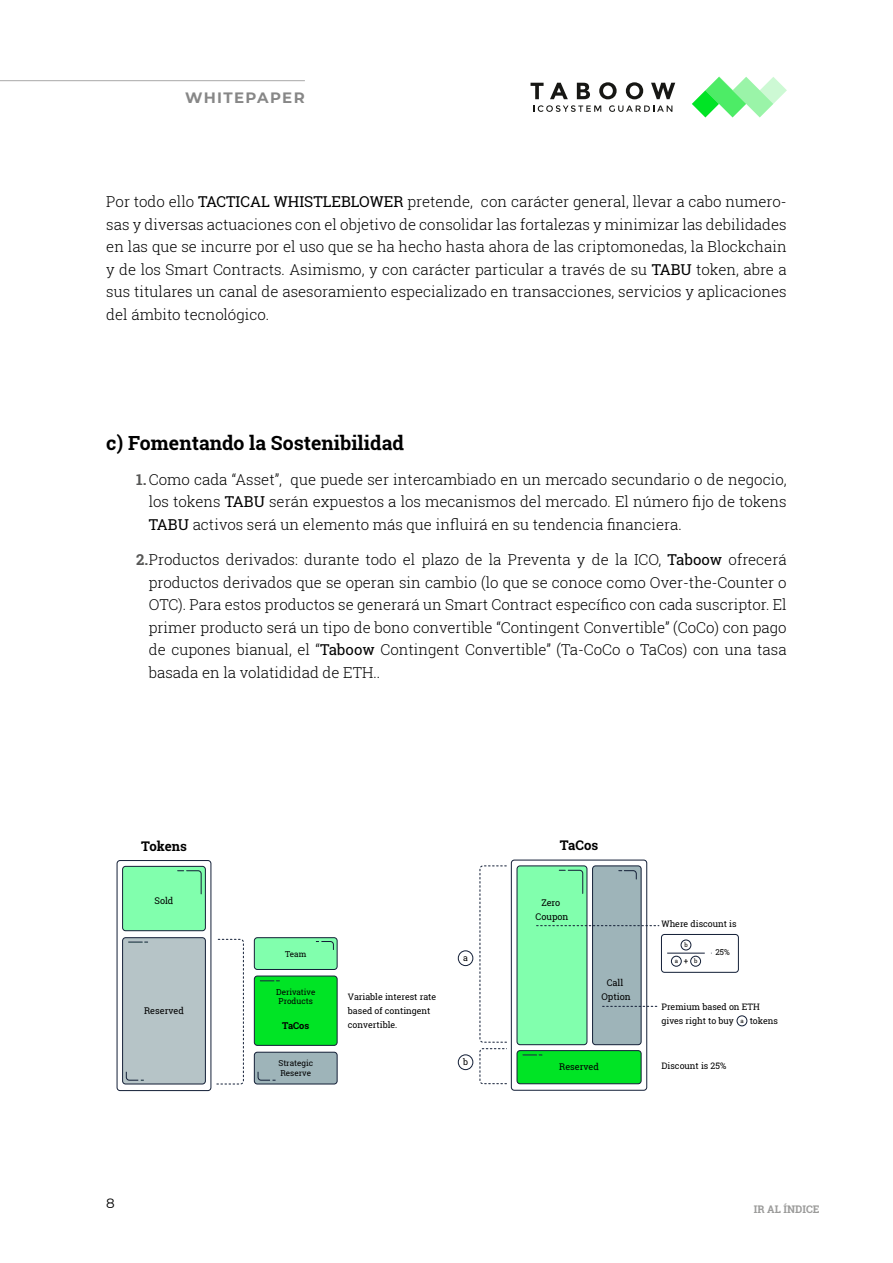
<style>
.page{position:relative;width:893px;height:1263px;background:#fff}
.page>*{position:absolute;margin:0;border:0;box-sizing:border-box;transform-origin:0 0}
.t1{font:700 19.5px "Roboto Slab";color:#000}
.t2{font:300 15px/22.5px "Roboto Slab";color:#000;text-align:justify}
.t3{font:700 15px "Montserrat";letter-spacing:.09em;color:#878787}
.t4{font:13.5px "Montserrat";color:#000}
.t5{font:700 13.35px "Roboto Slab";color:#000}
.t6{font:700 10.5px "Roboto Slab";color:#9b9b9a}
.t7{font:700 9.45px "Roboto Slab";color:#000}
.t8{font:9.3px/14.1px "Roboto Slab";color:#000;text-align:center}
.t9{font:8.85px/14.1px "Roboto Slab";color:#000}
.t10{font:8.25px/9.9px "Roboto Slab";color:#000;text-align:center}
.t11{font:8.1px "Roboto Slab";color:#000}
.t12{font:6px "Roboto Slab";color:#000}
.s1{font-weight:400}
.s2{font-weight:700;color:#575756}
.s3{font-size:8.1px}
.s4{font-size:6px}
</style>
<div class="page">
<hr style="left:0;top:80px;width:305px;height:1px;background:#b3b2b2">
<svg style="left:692px;top:77px;width:95px;height:40px"></svg>
<svg style="left:533px;top:105px;width:68px;height:7px"></svg>
<svg style="left:609px;top:105px;width:63px;height:7px"></svg>
<svg style="left:530px;top:83px;width:14px;height:16px"></svg>
<svg style="left:550px;top:83px;width:18px;height:16px"></svg>
<svg style="left:577px;top:83px;width:13px;height:16px"></svg>
<svg style="left:599px;top:82px;width:18px;height:17px"></svg>
<svg style="left:626px;top:82px;width:17px;height:17px"></svg>
<svg style="left:651px;top:83px;width:24px;height:16px"></svg>
<div style="left:511px;top:860px;width:136px;height:231px;border:1px solid #131f37;border-radius:3px"></div>
<svg style="left:479px;top:865px;width:28px;height:219px"></svg>
<div style="left:517px;top:1050px;width:124px;height:34px;background:#00e425;border-radius:3px"></div>
<div style="left:517px;top:1050px;width:124px;height:34px;border:1px solid #131f37;border-radius:3px"></div>
<div style="left:458px;top:1054px;width:15px;height:16px;border:1px solid #131f37;border-radius:50%"></div>
<div style="left:458px;top:950px;width:15px;height:16px;border:1px solid #131f37;border-radius:50%"></div>
<div style="left:681px;top:940px;width:10px;height:10px;border:1px solid #131f37;border-radius:50%"></div>
<hr style="left:667px;top:953px;width:38px;height:1px;background:#131f37">
<div style="left:661px;top:934px;width:78px;height:39px;border:1px solid #131f37;border-radius:3px"></div>
<div style="left:690px;top:956px;width:11px;height:10px;border:1px solid #131f37;border-radius:50%"></div>
<div style="left:671px;top:956px;width:10px;height:10px;border:1px solid #131f37;border-radius:50%"></div>
<div style="left:737px;top:1015px;width:10px;height:11px;border:1px solid #131f37;border-radius:50%"></div>
<div style="left:517px;top:866px;width:70px;height:179px;background:#81ffad;border-radius:3px"></div>
<div style="left:517px;top:865px;width:70px;height:180px;border:1px solid #131f37;border-radius:3px"></div>
<svg style="left:559px;top:869px;width:25px;height:25px"></svg>
<svg style="left:523px;top:1054px;width:19px;height:1px"></svg>
<div style="left:593px;top:866px;width:48px;height:179px;background:#9eb4b9;border-radius:3px"></div>
<div style="left:592px;top:865px;width:49px;height:180px;border:1px solid #131f37;border-radius:3px"></div>
<svg style="left:619px;top:870px;width:18px;height:10px"></svg>
<svg style="left:537px;top:925px;width:122px;height:1px"></svg>
<svg style="left:603px;top:1006px;width:55px;height:1px"></svg>
<div style="left:254px;top:976px;width:83px;height:69px;background:#00e425;border-radius:3px"></div>
<div style="left:254px;top:976px;width:84px;height:70px;border:1px solid #131f37;border-radius:3px"></div>
<div style="left:254px;top:1052px;width:83px;height:32px;background:#9eb4b9;border-radius:3px"></div>
<div style="left:254px;top:1052px;width:84px;height:32px;border:1px solid #131f37;border-radius:3px"></div>
<svg style="left:257px;top:1071px;width:19px;height:10px"></svg>
<div style="left:254px;top:938px;width:83px;height:31px;background:#81ffad;border-radius:3px"></div>
<div style="left:254px;top:937px;width:84px;height:33px;border:1px solid #131f37;border-radius:3px"></div>
<svg style="left:316px;top:941px;width:18px;height:9px"></svg>
<div style="left:117px;top:860px;width:94px;height:231px;border:1px solid #131f37;border-radius:3px"></div>
<svg style="left:216px;top:938px;width:28px;height:147px"></svg>
<div style="left:123px;top:866px;width:82px;height:65px;background:#81ffad;border-radius:3px"></div>
<div style="left:122px;top:866px;width:84px;height:65px;border:1px solid #131f37;border-radius:3px"></div>
<div style="left:123px;top:938px;width:82px;height:146px;background:#b6c4c7;border-radius:3px"></div>
<div style="left:122px;top:937px;width:84px;height:147px;border:1px solid #131f37;border-radius:3px"></div>
<svg style="left:178px;top:870px;width:24px;height:25px"></svg>
<svg style="left:129px;top:942px;width:19px;height:1px"></svg>
<svg style="left:126px;top:1071px;width:18px;height:10px"></svg>
<svg style="left:260px;top:980px;width:19px;height:1px"></svg>
<p class="t3" style="left:185px;top:87px;width:121px">WHITEPAPER</p>
<p class="t2" style="left:106px;top:190px;width:682px">Por todo ello <span class="s1">TACTICAL WHISTLEBLOWER</span> pretende, con carácter general, llevar a cabo numero&shy;sas y diversas actuaciones con el objetivo de consolidar las fortalezas y minimizar las debilidades en las que se incurre por el uso que se ha hecho hasta ahora de las criptomonedas, la Blockchain y de los Smart Contracts. Asimismo, y con carácter particular a través de su <span class="s1">TABU</span> token, abre a sus titulares un canal de asesoramiento especializado en transacciones, servicios y aplicaciones del ámbito tecnológico.</p>
<h1 class="t1" style="left:106px;top:429px;width:299px">c) Fomentando la Sostenibilidad</h1>
<p class="t2" style="left:149px;top:468px;width:639px;text-indent:-13px"><span class="s2">1.</span>Como cada “Asset”, que puede ser intercambiado en un mercado secundario o de negocio, los tokens <span class="s1">TABU</span> serán expuestos a los mecanismos del mercado. El número fijo de tokens <span class="s1">TABU</span> activos será un elemento más que influirá en su tendencia financiera.</p>
<p class="t2" style="left:149px;top:548px;width:639px;text-indent:-13px"><span class="s2">2.</span>Productos derivados: durante todo el plazo de la Preventa y de la ICO, <span class="s1">Taboow</span> ofrecerá productos derivados que se operan sin cambio (lo que se conoce como Over-the-Counter o OTC). Para estos productos se generará un Smart Contract específico con cada suscriptor. El primer producto será un tipo de bono convertible “Contingent Convertible” (CoCo) con pago de cupones bianual, el “<span class="s1">Taboow</span> Contingent Convertible” (Ta-CoCo o TaCos) con una tasa basada en la volatididad de ETH..</p>
<p class="t5" style="left:141px;top:837px;width:47px">Tokens</p>
<p class="t8" style="left:155px;top:893px;width:20px">Sold</p>
<p class="t8" style="left:144px;top:1003px;width:41px">Reserved</p>
<p class="t4" style="left:106px;top:1194px;width:10px">8</p>
<p class="t5" style="left:560px;top:836px;width:40px">TaCos</p>
<p class="t10" style="left:285px;top:949px;width:23px">Team</p>
<p class="t10" style="left:276px;top:986px;width:41px">Derivative<br>Products</p>
<p class="t7" style="left:282px;top:1019px;width:29px">TaCos</p>
<p class="t9" style="left:348px;top:990px;width:90px">Variable interest rate based of contingent convertible.</p>
<p class="t9" style="left:463px;top:951px;width:6px">a</p>
<p class="t8" style="left:535px;top:895px;width:34px">Zero<br>Coupon</p>
<p class="t8" style="left:602px;top:975px;width:31px">Call<br>Option</p>
<p class="t9" style="left:661px;top:917px;width:77px">Where discount is</p>
<p class="t11" style="left:715px;top:947px;width:16px">25%</p>
<p class="t12" style="left:675px;top:957px;width:24px">a <span class="s3">+</span> b</p>
<p class="t9" style="left:661px;top:999px;width:118px">Premium based on ETH gives right to buy <span class="s4">a</span> tokens</p>
<p class="t12" style="left:684px;top:941px;width:5px">b</p>
<p class="t10" style="left:278px;top:1058px;width:36px;text-align:left">Strategic<br>Reserve</p>
<p class="t9" style="left:463px;top:1055px;width:7px">b</p>
<p class="t8" style="left:559px;top:1059px;width:41px">Reserved</p>
<p class="t9" style="left:661px;top:1059px;width:66px">Discount is 25%</p>
<p class="t6" style="left:754px;top:1202px;width:67px">IR AL ÍNDICE</p>
</div>
